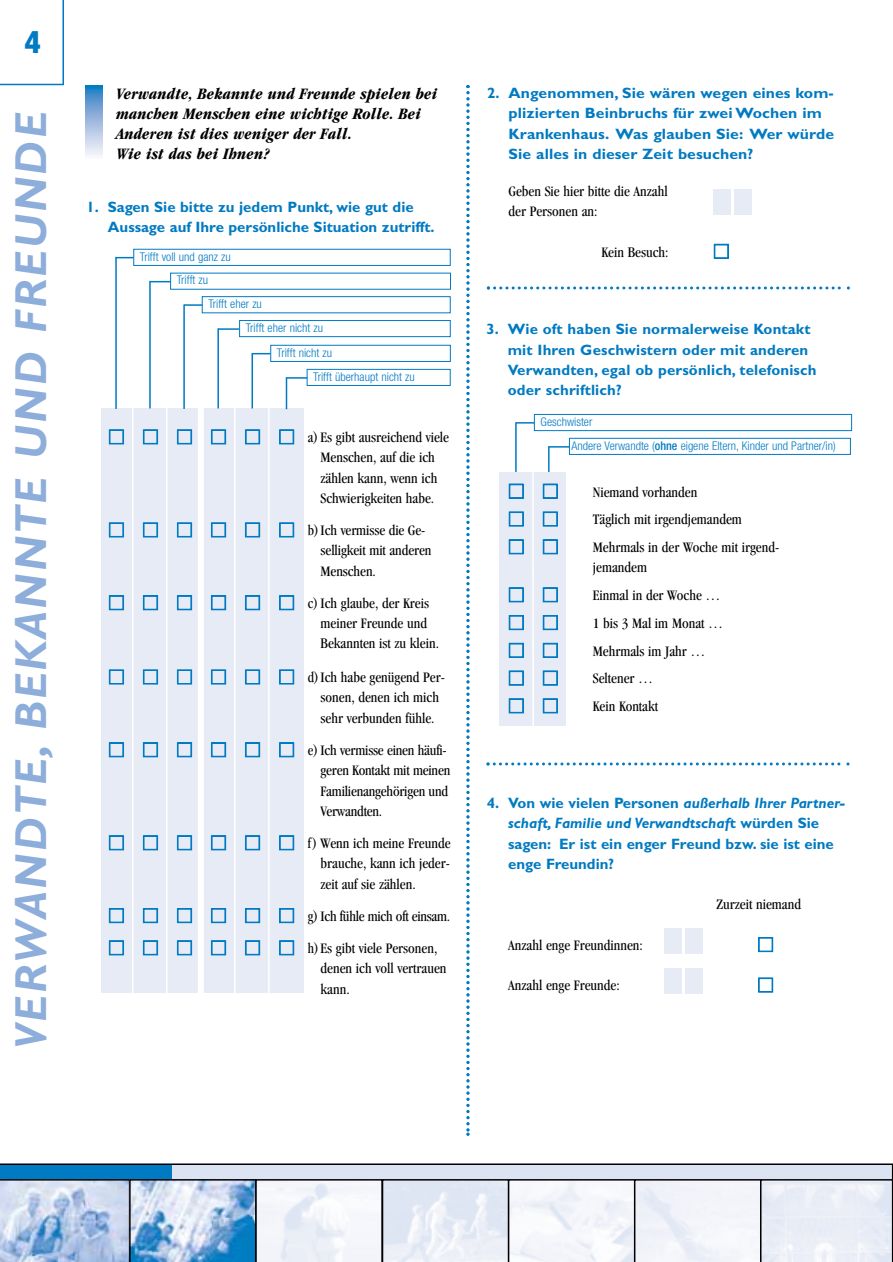
<style>
.page{position:relative;width:893px;height:1262px;background:#fff}
.page>*{position:absolute;margin:0;border:0;box-sizing:border-box;transform-origin:0 0}
.t1{font:italic 700 45px "Gill Sans";letter-spacing:.055em;color:#8dadda}
.t2{font:800 condensed 31.5px "Helvetica Neue";color:#007ac2}
.t3{font:18px "Dingb Nr 2";color:#007ac2}
.t4{font:italic 700 condensed 16.5px/20.2px "Garamond";letter-spacing:.01em;color:#000}
.t5{font:700 15px/20.2px "Gill Sans";letter-spacing:.005em;color:#007ac2}
.t6{font:condensed 15px/20.2px "Garamond";color:#000;scale:.95 1}
.t7{font:condensed 15px/20.2px "Garamond";color:#000}
.t8{font:condensed 15px/32.2px "Garamond";letter-spacing:-.02em;color:#000;scale:.95 1}
.t9{font:300 condensed 12px/23.9px "Helvetica Neue";color:#007ac2}
.s1{font-family:"Dingb Nr 2";font-stretch:normal;font-size:18px;color:#007ac2}
.s2{font-weight:500}
.s3{font-style:italic}
</style>
<div class="page">
<div style="left:499px;top:472px;width:67px;height:253px;background:#e6ebf5"></div>
<div style="left:101px;top:409px;width:202px;height:584px;background:#e6ebf5"></div>
<svg style="left:466px;top:85px;width:3px;height:1050px"></svg>
<div style="left:713px;top:189px;width:17px;height:26px;background:#e6ebf5"></div>
<div style="left:734px;top:189px;width:17px;height:26px;background:#e6ebf5"></div>
<svg style="left:487px;top:286px;width:362px;height:3px"></svg>
<div style="left:133px;top:249px;width:317px;height:17px;border:1px solid #007ac2"></div>
<svg style="left:151px;top:281px;width:20px;height:1px"></svg>
<hr style="left:149px;top:281px;width:2px;height:127px;background:#007ac2">
<svg style="left:117px;top:257px;width:16px;height:1px"></svg>
<hr style="left:115px;top:257px;width:2px;height:152px;background:#007ac2">
<div style="left:202px;top:296px;width:248px;height:17px;border:1px solid #007ac2"></div>
<div style="left:239px;top:320px;width:211px;height:17px;border:1px solid #007ac2"></div>
<hr style="left:218px;top:328px;width:21px;height:2px;background:#007ac2">
<hr style="left:217px;top:328px;width:2px;height:80px;background:#007ac2">
<svg style="left:185px;top:304px;width:17px;height:2px"></svg>
<hr style="left:183px;top:304px;width:2px;height:105px;background:#007ac2">
<div style="left:270px;top:345px;width:181px;height:17px;border:1px solid #007ac2"></div>
<div style="left:306px;top:369px;width:144px;height:17px;border:1px solid #007ac2"></div>
<hr style="left:286px;top:377px;width:21px;height:2px;background:#007ac2">
<hr style="left:286px;top:377px;width:1px;height:32px;background:#007ac2">
<svg style="left:253px;top:353px;width:17px;height:1px"></svg>
<hr style="left:251px;top:353px;width:2px;height:55px;background:#007ac2">
<hr style="left:132px;top:408px;width:1px;height:591px;background:#fff">
<hr style="left:166px;top:408px;width:1px;height:591px;background:#fff">
<div style="left:198px;top:408px;width:6px;height:591px;background:#fff"></div>
<hr style="left:234px;top:408px;width:1px;height:591px;background:#fff">
<hr style="left:268px;top:408px;width:1px;height:591px;background:#fff">
<div style="left:534px;top:414px;width:318px;height:17px;border:1px solid #007ac2"></div>
<div style="left:569px;top:438px;width:281px;height:17px;border:1px solid #007ac2"></div>
<svg style="left:548px;top:446px;width:21px;height:26px"></svg>
<svg style="left:516px;top:422px;width:18px;height:1px"></svg>
<hr style="left:515px;top:422px;width:1px;height:50px;background:#007ac2">
<hr style="left:532px;top:471px;width:2px;height:256px;background:#fff">
<svg style="left:486px;top:762px;width:363px;height:3px"></svg>
<div style="left:664px;top:928px;width:17px;height:25px;background:#e6ebf5"></div>
<div style="left:686px;top:928px;width:17px;height:25px;background:#e6ebf5"></div>
<div style="left:664px;top:968px;width:17px;height:26px;background:#e6ebf5"></div>
<div style="left:685px;top:968px;width:17px;height:26px;background:#e6ebf5"></div>
<svg style="left:0;top:1163px;width:892px;height:98px"></svg>
<svg style="left:86px;top:85px;width:17px;height:71px"></svg>
<hr style="left:0;top:84px;width:64px;height:1px;background:#007ac2">
<hr style="left:62px;top:0;width:2px;height:85px;background:#007ac2">
<h2 class="t2" style="left:24px;top:30px;width:18px">4</h2>
<h1 class="t1" style="left:15px;top:1049px;width:938px;rotate:-90deg">VERWANDTE, BEKANNTE UND FREUNDE</h1>
<p class="t4" style="left:116px;top:84px;width:322px">Verwandte, Bekannte und Freunde spielen bei manchen Menschen eine wichtige Rolle. Bei Anderen ist dies weniger der Fall.<br>Wie ist das bei Ihnen?</p>
<p class="t5" style="left:508px;top:85px;width:327px;text-indent:-21px">2. Angenommen, Sie wären wegen eines kom&shy;plizierten Beinbruchs für zwei Wochen im Krankenhaus. Was glauben Sie: Wer würde Sie alles in dieser Zeit besuchen?</p>
<p class="t7" style="left:508px;top:182px;width:161px">Geben Sie hier bitte die Anzahl der Personen an:</p>
<p class="t9" style="left:140px;top:245px;width:92px">Trifft voll und ganz zu</p>
<p class="t5" style="left:108px;top:198px;width:328px;text-indent:-21px">1. Sagen Sie bitte zu jedem Punkt, wie gut die<br>Aussage auf Ihre persönliche Situation zutrifft.</p>
<p class="t7" style="left:601px;top:243px;width:68px">Kein Besuch:</p>
<p class="t3" style="left:713px;top:242px;width:18px">Q</p>
<p class="t9" style="left:177px;top:269px;width:33px">Trifft zu</p>
<p class="t9" style="left:208px;top:293px;width:55px">Trifft eher zu</p>
<p class="t9" style="left:246px;top:317px;width:79px">Trifft eher nicht zu</p>
<p class="t9" style="left:277px;top:341px;width:57px">Trifft nicht zu</p>
<p class="t9" style="left:313px;top:365px;width:103px">Trifft überhaupt nicht zu</p>
<p class="t6" style="left:320px;top:428px;width:137px;text-indent:-212px"><span class="s1">Q Q Q Q Q Q</span> a) Es gibt ausreichend viele<br>Menschen, auf die ich zählen kann, wenn ich<br>Schwierigkeiten habe.</p>
<p class="t6" style="left:320px;top:521px;width:118px;text-indent:-212px"><span class="s1">Q Q Q Q Q Q</span> b)Ich vermisse die Ge&shy;selligkeit mit anderen<br>Menschen.</p>
<p class="t6" style="left:320px;top:594px;width:126px;text-indent:-212px"><span class="s1">Q Q Q Q Q Q</span> c) Ich glaube, der Kreis meiner Freunde und<br>Bekannten ist zu klein.</p>
<p class="t6" style="left:320px;top:668px;width:132px;text-indent:-212px"><span class="s1">Q Q Q Q Q Q</span> d)Ich habe genügend Per&shy;sonen, denen ich mich sehr verbunden fühle.</p>
<p class="t6" style="left:320px;top:741px;width:138px;text-indent:-212px"><span class="s1">Q Q Q Q Q Q</span> e) Ich vermisse einen häufi&shy;geren Kontakt mit meinen<br>Familienangehörigen und<br>Verwandten.</p>
<p class="t6" style="left:320px;top:834px;width:138px;text-align:justify;text-indent:-212px"><span class="s1">Q Q Q Q Q Q</span> f) Wenn ich meine Freunde brauche, kann ich jeder&shy;zeit auf sie zählen.</p>
<p class="t8" style="left:108px;top:901px;width:361px"><span class="s1">Q Q Q Q Q Q</span> g) Ich fühle mich oft einsam.<br><span class="s1">Q Q Q Q Q Q</span> h)Es gibt viele Personen,</p>
<p class="t7" style="left:320px;top:959px;width:127px">denen ich voll vertrauen kann.</p>
<p class="t5" style="left:507px;top:321px;width:310px;text-indent:-21px">3. Wie oft haben Sie normalerweise Kontakt mit Ihren Geschwistern oder mit anderen Verwandten, egal ob persönlich, telefonisch oder schriftlich?</p>
<p class="t9" style="left:571px;top:410px;width:266px;text-indent:-31px">Geschwister<br>Andere Verwandte (<span class="s2">ohne</span> eigene Eltern, Kinder und Partner/in)</p>
<p class="t3" style="left:508px;top:482px;width:52px">Q Q</p>
<p class="t7" style="left:593px;top:483px;width:106px">Niemand vorhanden</p>
<p class="t3" style="left:508px;top:509px;width:52px">Q Q</p>
<p class="t7" style="left:593px;top:510px;width:150px">Täglich mit irgendjemandem</p>
<p class="t3" style="left:508px;top:537px;width:52px">Q Q</p>
<p class="t7" style="left:593px;top:538px;width:188px">Mehrmals in der Woche mit irgend&shy;jemandem</p>
<p class="t3" style="left:508px;top:585px;width:52px">Q Q</p>
<p class="t7" style="left:593px;top:586px;width:129px">Einmal in der Woche …</p>
<p class="t3" style="left:508px;top:613px;width:52px">Q Q</p>
<p class="t7" style="left:593px;top:614px;width:132px">1 bis 3 Mal im Monat …</p>
<p class="t3" style="left:508px;top:641px;width:52px">Q Q</p>
<p class="t7" style="left:593px;top:642px;width:114px">Mehrmals im Jahr …</p>
<p class="t3" style="left:508px;top:668px;width:52px">Q Q</p>
<p class="t7" style="left:593px;top:669px;width:62px">Seltener …</p>
<p class="t3" style="left:508px;top:696px;width:52px">Q Q</p>
<p class="t7" style="left:593px;top:697px;width:67px">Kein Kontakt</p>
<p class="t5" style="left:508px;top:794px;width:338px;text-indent:-21px">4. Von wie vielen Personen <span class="s3">außerhalb Ihrer Partner&shy;schaft, Familie und Verwandtschaf</span>t würden Sie sagen: Er ist ein enger Freund bzw. sie ist eine enge Freundin?</p>
<p class="t7" style="left:716px;top:895px;width:86px">Zurzeit niemand</p>
<p class="t7" style="left:508px;top:936px;width:136px">Anzahl enge Freundinnen:</p>
<p class="t3" style="left:757px;top:935px;width:18px">Q</p>
<p class="t7" style="left:508px;top:976px;width:113px">Anzahl enge Freunde:</p>
<p class="t3" style="left:757px;top:975px;width:18px">Q</p>
</div>
